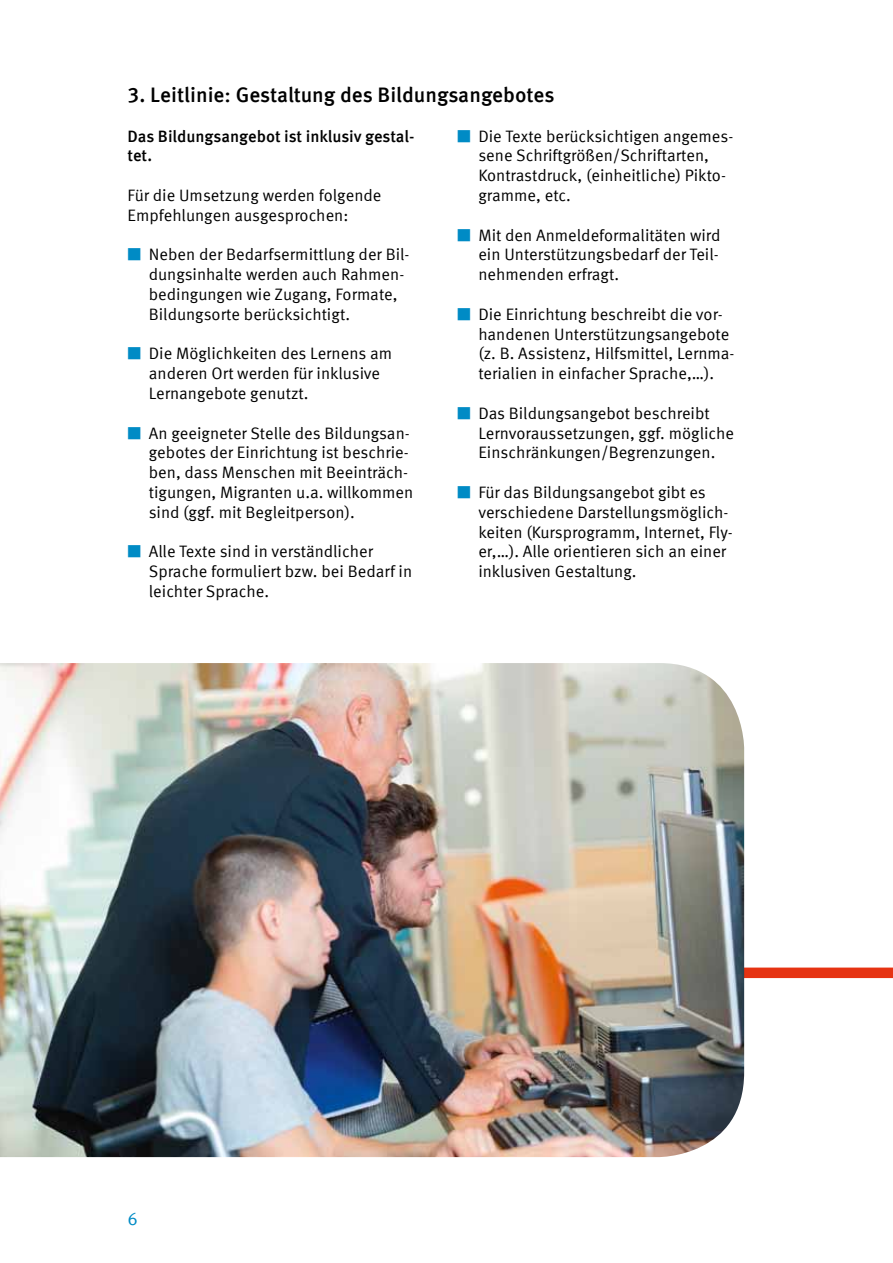
<style>
.page{position:relative;width:893px;height:1263px;background:#fff}
.page>*{position:absolute;margin:0;border:0;box-sizing:border-box;transform-origin:0 0}
.t1{font:500 21px "Meta Offc Pro";color:#000}
.t2{font:18px "Meta Offc Pro Norm";color:#008bc5}
.t3{font:16.5px/19.8px "Meta Offc Pro Norm";color:#000}
.t4{font:500 16.5px/19.8px "Meta Offc Pro";letter-spacing:-.005em;color:#000}
.s1{color:#008bc5}
</style>
<div class="page">
<div style="left:0;top:967px;width:893px;height:11px;background:#e63312"></div>
<img style="left:0;top:663px;width:744px;height:494px">
<h2 class="t1" style="left:128px;top:78px;width:429px">3. Leitlinie: Gestaltung des Bildungsangebotes</h2>
<p class="t4" style="left:128px;top:125px;width:289px">Das Bildungsangebot ist inklusiv gestal&shy;tet.</p>
<p class="t3" style="left:128px;top:184px;width:255px">Für die Umsetzung werden folgende<br>Empfehlungen ausgesprochen:</p>
<p class="t3" style="left:149px;top:244px;width:262px;text-indent:-21px"><span class="s1">■</span> Neben der Bedarfsermittlung der Bil&shy;dungsinhalte werden auch Rahmen&shy;bedingungen wie Zugang, Formate, Bildungsorte berücksichtigt.</p>
<p class="t3" style="left:149px;top:343px;width:245px;text-indent:-21px"><span class="s1">■</span> Die Möglichkeiten des Lernens am anderen Ort werden für inklusive<br>Lernangebote genutzt.</p>
<p class="t3" style="left:149px;top:422px;width:266px;text-indent:-21px"><span class="s1">■</span> An geeigneter Stelle des Bildungsan&shy;gebotes der Einrichtung ist beschrie&shy;ben, dass Menschen mit Beeinträch&shy;tigungen, Migranten u.a. willkommen sind (ggf. mit Begleitperson).</p>
<p class="t3" style="left:149px;top:541px;width:265px;text-indent:-21px"><span class="s1">■</span> Alle Texte sind in verständlicher<br>Sprache formuliert bzw. bei Bedarf in leichter Sprache.</p>
<p class="t3" style="left:478px;top:125px;width:257px;text-indent:-21px"><span class="s1">■</span> Die Texte berücksichtigen angemes&shy;sene Schriftgrößen/Schriftarten,<br>Kontrastdruck, (einheitliche) Pikto&shy;gramme, etc.</p>
<p class="t3" style="left:478px;top:224px;width:244px;text-align:justify;text-indent:-21px"><span class="s1">■</span> Mit den Anmeldeformalitäten wird ein Unterstützungsbedarf der Teil&shy;nehmenden erfragt.</p>
<p class="t3" style="left:478px;top:303px;width:258px;text-indent:-21px"><span class="s1">■</span> Die Einrichtung beschreibt die vor&shy;handenen Unterstützungsangebote (z. B. Assistenz, Hilfsmittel, Lernma&shy;terialien in einfacher Sprache,…).</p>
<p class="t3" style="left:478px;top:402px;width:257px;text-indent:-21px"><span class="s1">■</span> Das Bildungsangebot beschreibt<br>Lernvoraussetzungen, ggf. mögliche<br>Einschränkungen/Begrenzungen.</p>
<p class="t3" style="left:478px;top:481px;width:256px;text-indent:-21px"><span class="s1">■</span> Für das Bildungsangebot gibt es verschiedene Darstellungsmöglich&shy;keiten (Kursprogramm, Internet, Fly&shy;er,…). Alle orientieren sich an einer inklusiven Gestaltung.</p>
<p class="t2" style="left:128px;top:1205px;width:12px">6</p>
</div>
